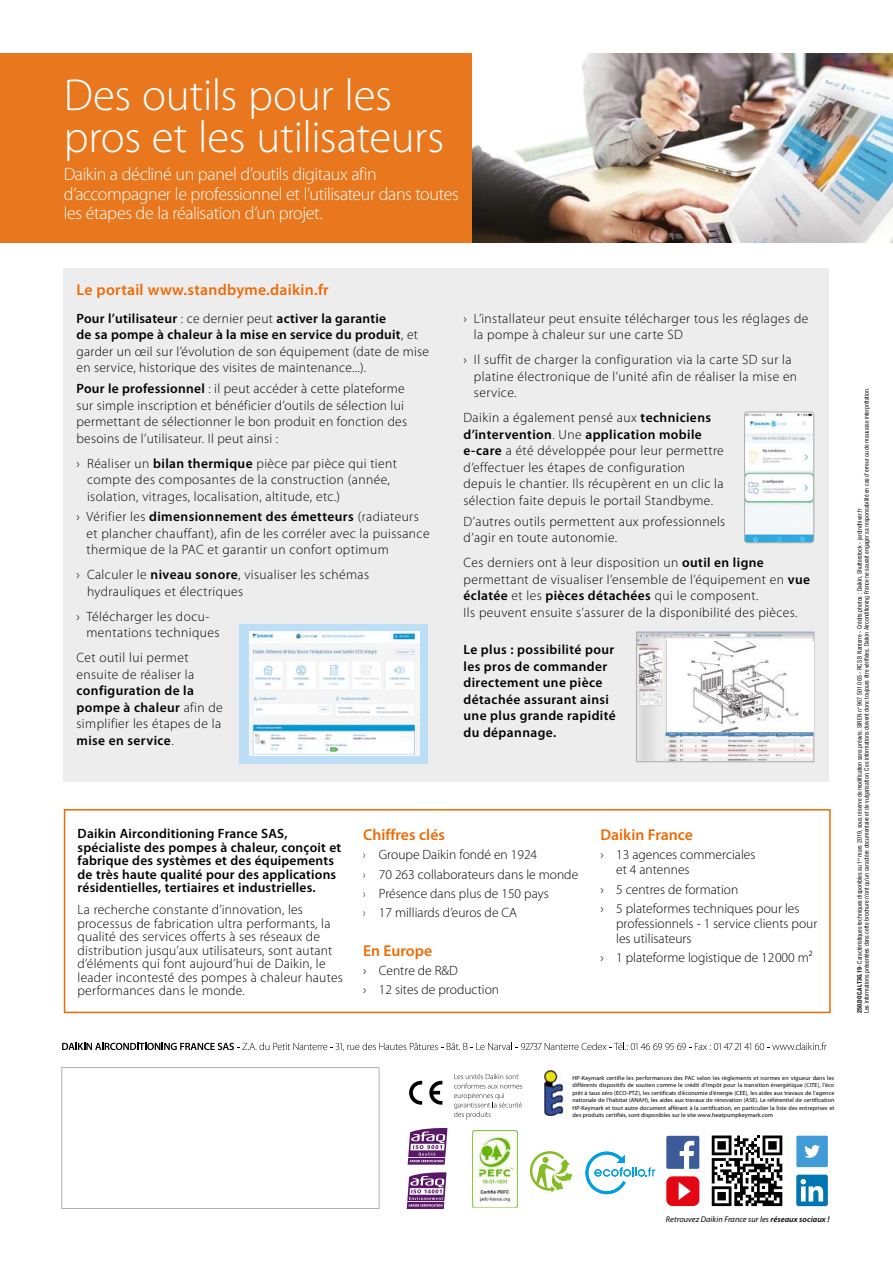
<style>
.page{position:relative;width:893px;height:1263px;background:#fff}
.page>*{position:absolute;margin:0;border:0;box-sizing:border-box;transform-origin:0 0}
.t1{font:300 45px/42px "Myriad Pro";letter-spacing:-.01em;color:#fff}
.t2{font:300 18px/19.5px "Myriad Pro";letter-spacing:-.025em;color:#fff}
.t3{font:600 15.75px "Myriad Pro";color:#ed6b06}
.t4{font:300 13.5px/16.5px "Myriad Pro";letter-spacing:.03em;color:#000}
.t5{font:600 13.5px/16.5px "Myriad Pro";letter-spacing:.015em;color:#000}
.t6{font:300 13.5px/19.2px "Myriad Pro";color:#000}
.t7{font:300 13.5px/19.2px "Myriad Pro";color:#000;scale:.7 1}
.t8{font:italic 8.25px "Myriad Pro";letter-spacing:.005em;color:#000}
.t9{font:6px/7.5px "Myriad Pro";letter-spacing:.01em;color:#000;text-align:justify}
.t10{font:condensed 6px/7.2px "Swiss 721 BT";letter-spacing:.005em;color:#000}
.s1{font-weight:600}
.s2{font-weight:300}
.s3{font-weight:700}
</style>
<div class="page">
<div style="left:64px;top:268px;width:765px;height:513px;background:#ededed"></div>
<svg style="left:408px;top:1128px;width:39px;height:37px"></svg>
<hr style="left:408px;top:1157px;width:37px;height:1px;background:#fff">
<svg style="left:407px;top:1172px;width:39px;height:37px"></svg>
<hr style="left:407px;top:1201px;width:37px;height:1px;background:#fff">
<div style="left:61px;top:1067px;width:318px;height:142px;border:1px solid #b3b2b2"></div>
<svg style="left:62px;top:1042px;width:765px;height:9px"></svg>
<svg style="left:409px;top:1081px;width:13px;height:24px"></svg>
<svg style="left:429px;top:1081px;width:13px;height:24px"></svg>
<svg style="left:454px;top:1074px;width:68px;height:46px"></svg>
<svg style="left:585px;top:1152px;width:70px;height:42px"></svg>
<svg style="left:712px;top:1135px;width:70px;height:71px"></svg>
<svg style="left:666px;top:1136px;width:33px;height:33px"></svg>
<svg style="left:666px;top:1176px;width:33px;height:30px"></svg>
<div style="left:796px;top:1174px;width:32px;height:32px;background:#0076b3;border-radius:2px"></div>
<svg style="left:801px;top:1179px;width:22px;height:22px"></svg>
<div style="left:796px;top:1136px;width:32px;height:31px;background:#409bd6;border-radius:2px"></div>
<svg style="left:804px;top:1145px;width:16px;height:13px"></svg>
<svg style="left:530px;top:1151px;width:42px;height:41px"></svg>
<div style="left:64px;top:809px;width:767px;height:204px;border:2px solid #ed6b06"></div>
<img style="left:545px;top:1071px;width:22px;height:45px">
<img style="left:472px;top:53px;width:421px;height:189px">
<div style="left:0;top:53px;width:472px;height:189px;background:#e8771e"></div>
<img style="left:746px;top:413px;width:68px;height:130px">
<div style="left:744px;top:411px;width:70px;height:132px;border:1px solid #b3b2b2;border-radius:3px"></div>
<img style="left:638px;top:633px;width:174px;height:127px">
<div style="left:636px;top:631px;width:178px;height:131px;border:1px solid #b3b2b2"></div>
<img style="left:666px;top:641px;width:147px;height:90px">
<img style="left:640px;top:650px;width:21px;height:35px">
<div style="left:239px;top:624px;width:189px;height:139px;background:#bcdff7"></div>
<img style="left:249px;top:631px;width:170px;height:124px">
<div style="left:276px;top:633px;width:16px;height:6px;background:#fff"></div>
<svg style="left:472px;top:1131px;width:46px;height:77px"></svg>
<img style="left:473px;top:1130px;width:45px;height:77px">
<h1 class="t1" style="left:64px;top:74px;width:382px">Des outils pour les pros et les utilisateurs</h1>
<h2 class="t2" style="left:64px;top:164px;width:396px">Daikin a décliné un panel d’outils digitaux afin d’accompagner le professionnel et l’utilisateur dans toutes les étapes de la réalisation d’un projet.</h2>
<p class="t3" style="left:77px;top:279px;width:254px">Le portail www.standbyme.daikin.fr</p>
<p class="t4" style="left:77px;top:310px;width:354px"><span class="s1">Pour l’utilisateur</span> : ce dernier peut <span class="s1">activer la garantie<br>de sa pompe à chaleur à la mise en service du produit</span>, et garder un œil sur l’évolution de son équipement (date de mise en service, historique des visites de maintenance...).</p>
<p class="t4" style="left:77px;top:380px;width:332px"><span class="s1">Pour le professionnel</span> : il peut accéder à cette plateforme sur simple inscription et bénéficier d’outils de sélection lui permettant de sélectionner le bon produit en fonction des besoins de l’utilisateur. Il peut ainsi :</p>
<p class="t4" style="left:87px;top:455px;width:311px;text-indent:-10px">› Réaliser un <span class="s1">bilan thermique</span> pièce par pièce qui tient compte des composantes de la construction (année, isolation, vitrages, localisation, altitude, etc.)</p>
<p class="t4" style="left:87px;top:509px;width:344px;text-indent:-10px">› Vérifier les <span class="s1">dimensionnement des émetteurs</span> (radiateurs et plancher chauffant), afin de les corréler avec la puissance thermique de la PAC et garantir un confort optimum</p>
<p class="t4" style="left:87px;top:567px;width:284px;text-indent:-10px">› Calculer le <span class="s1">niveau sonore</span>, visualiser les schémas hydrauliques et électriques</p>
<p class="t4" style="left:86px;top:608px;width:134px;text-indent:-10px">› Télécharger les docu&shy;mentations techniques</p>
<p class="t4" style="left:77px;top:650px;width:119px">Cet outil lui permet ensuite de réaliser la</p>
<p class="t5" style="left:77px;top:682px;width:148px">configuration de la pompe à chaleur <span class="s2">afin de simplifier les étapes de la </span>mise en service<span class="s2">.</span></p>
<p class="t4" style="left:474px;top:310px;width:336px;text-indent:-10px">› L’installateur peut ensuite télécharger tous les réglages de la pompe à chaleur sur une carte SD</p>
<p class="t4" style="left:474px;top:352px;width:325px;text-indent:-10px">› Il suffit de charger la configuration via la carte SD sur la platine électronique de l’unité afin de réaliser la mise en service.</p>
<p class="t4" style="left:463px;top:410px;width:262px">Daikin a également pensé aux <span class="s1">techniciens d’intervention</span>. Une <span class="s1">application mobile e-care</span> a été développée pour leur permettre d’effectuer les étapes de configuration depuis le chantier. Ils récupèrent en un clic la sélection faite depuis le portail Standbyme.</p>
<p class="t4" style="left:463px;top:513px;width:263px">D’autres outils permettent aux professionnels d’agir en toute autonomie.</p>
<p class="t4" style="left:463px;top:554px;width:348px">Ces derniers ont à leur disposition un <span class="s1">outil en ligne </span>permettant de visualiser l’ensemble de l’équipement en <span class="s1">vue éclatée</span> et les <span class="s1">pièces détachées</span> qui le composent.<br>Ils peuvent ensuite s’assurer de la disponibilité des pièces.</p>
<p class="t5" style="left:463px;top:641px;width:154px">Le plus : possibilité pour les pros de commander directement une pièce détachée assurant ainsi une plus grande rapidité du dépannage.</p>
<p class="t5" style="left:78px;top:827px;width:265px;line-height:13.5px">Daikin Airconditioning France SAS, spécialiste des pompes à chaleur, conçoit et fabrique des systèmes et des équipements de très haute qualité pour des applications résidentielles, tertiaires et industrielles.</p>
<p class="t4" style="left:78px;top:903px;width:267px;line-height:13.5px">La recherche constante d’innovation, les processus de fabrication ultra performants, la qualité des services offerts à ses réseaux de distribution jusqu’aux utilisateurs, sont autant d’éléments qui font aujourd’hui de Daikin, le leader incontesté des pompes à chaleur hautes performances dans le monde.</p>
<p class="t3" style="left:363px;top:825px;width:83px">Chiffres clés</p>
<p class="t7" style="left:363px;top:845px;width:309px">› Groupe Daikin fondé en 1924<br>› 70 263 collaborateurs dans le monde › Présence dans plus de 150 pays<br>› 17 milliards d’euros de CA</p>
<p class="t3" style="left:363px;top:940px;width:71px">En Europe</p>
<p class="t6" style="left:363px;top:960px;width:138px">› Centre de R&amp;D<br>› 12 sites de production</p>
<p class="t3" style="left:600px;top:825px;width:94px">Daikin France</p>
<p class="t6" style="left:616px;top:847px;width:141px;line-height:15px;text-indent:-16px">› 13 agences commerciales et 4 antennes</p>
<p class="t6" style="left:600px;top:879px;width:201px">› 5 centres de formation<br>› 5 plateformes techniques pour les</p>
<p class="t6" style="left:616px;top:916px;width:203px;line-height:15px">professionnels - 1 service clients pour les utilisateurs</p>
<p class="t6" style="left:600px;top:948px;width:214px">› 1 plateforme logistique de 12000 m²</p>
<p class="t10" style="left:856px;top:1013px;width:627px;rotate:-90deg"><span class="s3">250.DOC.ALT3G.19</span>- Caractéristiques techniques disponibles au 1<sup>er</sup> mars 2019, sous réserve de modification sans préavis. SIREN n° 967 501 065 - RCS B Nanterre - Crédits photos : Daikin, Shutterstock - jardindhiver.fr<br>Les informations présentées dans cette brochure n’ont qu’un caractère documentaire et de vulgarisation. Ces informations doivent donc toujours être vérifiées. Daikin Airconditioning France ne saurait engager sa responsabilité en cas d’erreur ou de mauvaise interprétation.</p>
<p class="t9" style="left:572px;top:1074px;width:263px">HP-Keymark certifie les performances des PAC selon les règlements et normes en vigueur dans les différents dispositifs de soutien comme le crédit d’impôt pour la transition énergétique (CITE), l’éco prêt à taux zéro (ECO-PTZ), les certificats d’économie d’énergie (CEE), les aides aux travaux de l’agence nationale de l’habitat (ANAH), les aides aux travaux de rénovation (ASE). Le référentiel de certification HP-Keymark et tout autre document afférant à la certification, en particulier la liste des entreprises et des produits certifiés, sont disponibles sur le site www.heatpumpkeymark.com</p>
<p class="t8" style="left:666px;top:1214px;width:165px">Retrouvez Daikin France sur les <span class="s1">réseaux sociaux !</span></p>
</div>
